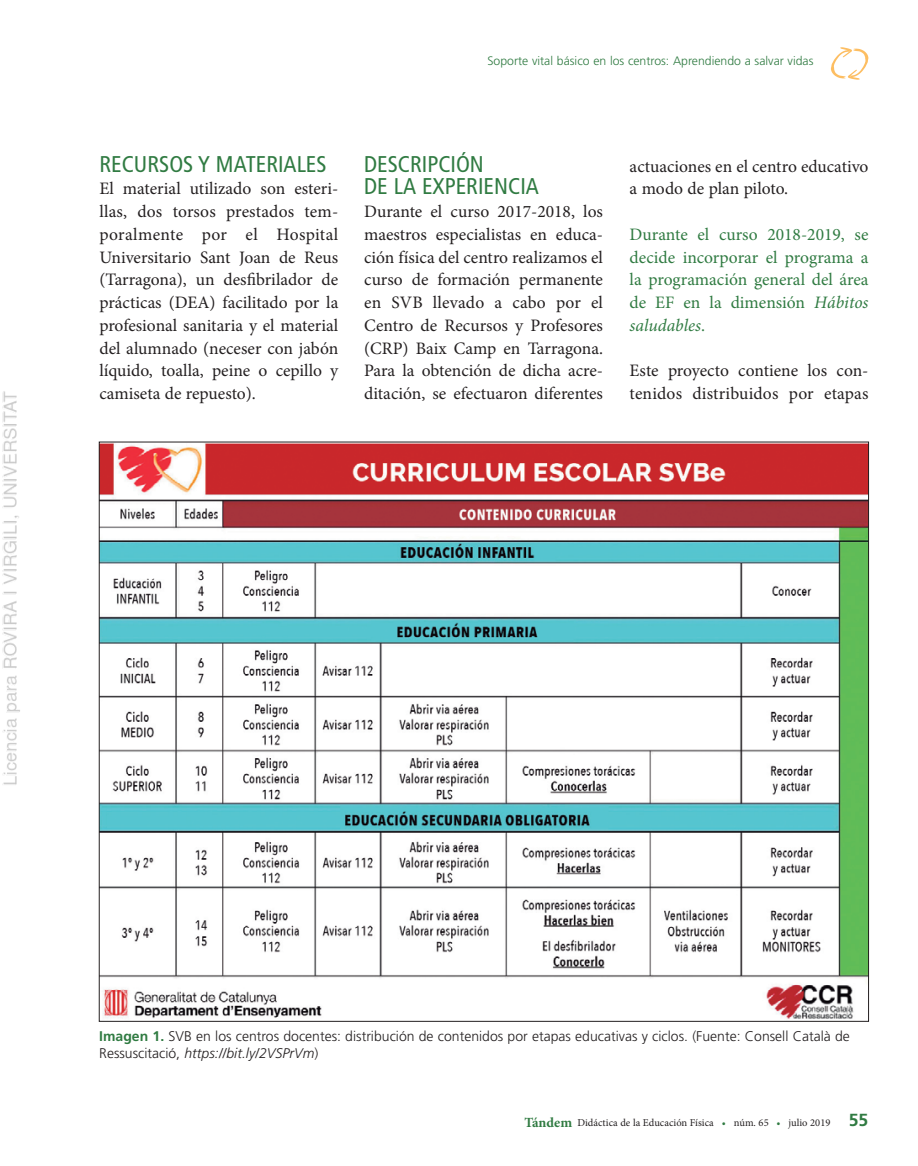
<style>
.page{position:relative;width:918px;height:1166px;background:#fff}
.page>*{position:absolute;margin:0;border:0;box-sizing:border-box;transform-origin:0 0}
.t1{font:condensed 22.75px/22.8px "Frutiger LT Std";color:#307b42}
.t2{font:17.5px/22.8px "Minion Pro";letter-spacing:-.005em;color:#231f20}
.t3{font:17.5px/22.8px "Minion Pro";color:#307b42;text-align:justify}
.t4{font:300 14px/16.8px "Frutiger LT Std";color:#231f20}
.t5{font:300 12.25px "Frutiger LT Std";color:#307b42}
.t6{font:10.5px "Minion Pro";color:#231f20}
.s1{font-style:italic}
.s2{font-weight:700;color:#307b42}
.s3{font-weight:700;font-size:14px;color:#307b42}
.s4{color:#307b42}
.s5{font-family:"Frutiger LT Std";font-weight:700;font-size:17.5px;color:#307b42}
</style>
<div class="page">
<img style="left:2px;top:47px;width:868px;height:975px">
<p class="t5" style="left:487px;top:54px;width:327px">Soporte vital básico en los centros: Aprendiendo a salvar vidas</p>
<h1 class="t1" style="left:99px;top:152px;width:229px">RECURSOS Y MATERIALES</h1>
<p class="t2" style="left:99px;top:177px;width:240px;text-align:justify">El material utilizado son esteri&shy;llas, dos torsos prestados tem&shy;poralmente por el Hospital Universitario Sant Joan de Reus (Tarragona), un desfibrilador de prácticas (DEA) facilitado por la profesional sanitaria y el material del alumnado (neceser con jabón líquido, toalla, peine o cepillo y camiseta de repuesto).</p>
<h1 class="t1" style="left:364px;top:152px;width:176px">DESCRIPCIÓN<br>DE LA EXPERIENCIA</h1>
<p class="t2" style="left:364px;top:200px;width:240px;text-align:justify">Durante el curso 2017-2018, los maestros especialistas en educa&shy;ción física del centro realizamos el curso de formación permanente en SVB llevado a cabo por el Centro de Recursos y Profesores (CRP) Baix Camp en Tarragona.<br>Para la obtención de dicha acre&shy;ditación, se efectuaron diferentes</p>
<p class="t2" style="left:629px;top:155px;width:240px">actuaciones en el centro educativo a modo de plan piloto.</p>
<p class="t3" style="left:629px;top:223px;width:240px">Durante el curso 2018-2019, se decide incorporar el programa a la programación general del área de EF en la dimensión <span class="s1">Hábitos saludables</span>.</p>
<p class="t2" style="left:629px;top:359px;width:240px">Este proyecto contiene los con&shy;tenidos distribuidos por etapas</p>
<p class="t4" style="left:99px;top:1028px;width:752px"><span class="s2">Imagen 1.</span> SVB en los centros docentes: distribución de contenidos por etapas educativas y ciclos. (Fuente: Consell Català de<br>Ressuscitació, <span class="s1">https://bit.ly/2VSPrVm</span>)</p>
<p class="t6" style="left:524px;top:1116px;width:345px"><span class="s3">Tándem</span> Didáctica de la Educación Física <span class="s4">•</span> núm. 65 <span class="s4">•</span> julio 2019 <span class="s5">55</span></p>
</div>
